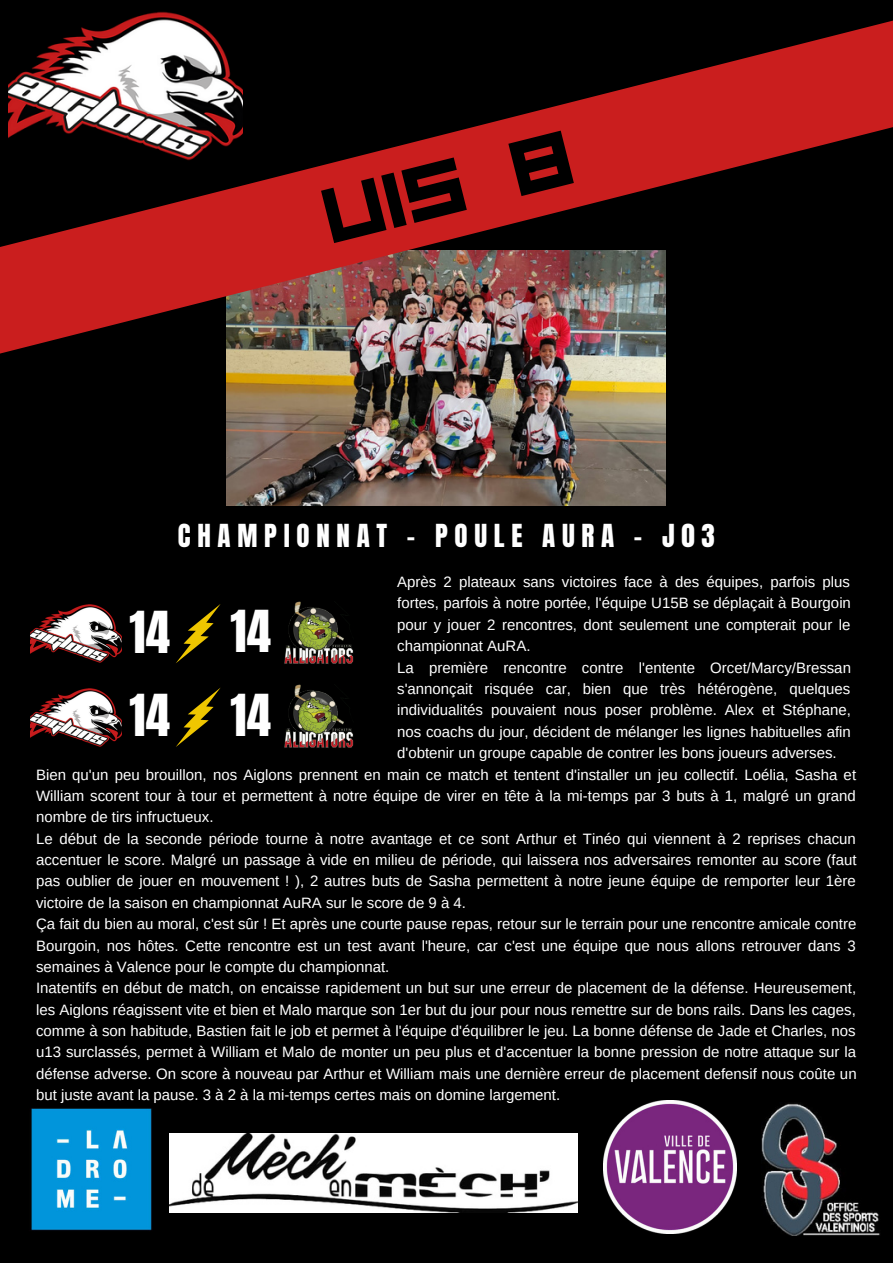
<style>
.page{position:relative;width:893px;height:1264px;background:#fff}
.page>*{position:absolute;margin:0;border:0;box-sizing:border-box;transform-origin:0 0}
.t1{font:82.5px "Adriana";color:#000}
.t2{font:49.2px/83.7px "Anton";color:#fff}
.t3{font:27px "Anton";letter-spacing:.25em;color:#fff}
.t4{font:15px/21.3px "Arimo";color:#fff}
</style>
<div class="page">
<div style="left:0;top:0;width:892px;height:1262px;background:#000"></div>
<img style="left:227px;top:384px;width:438px;height:121px">
<svg style="left:0;top:21px;width:892px;height:363px"></svg>
<img style="left:31px;top:1108px;width:121px;height:123px">
<img style="left:603px;top:1100px;width:133px;height:132px">
<img style="left:761px;top:1103px;width:119px;height:132px">
<img style="left:169px;top:1133px;width:408px;height:79px">
<img style="left:30px;top:604px;width:91px;height:59px">
<svg style="left:176px;top:604px;width:45px;height:59px"></svg>
<img style="left:284px;top:601px;width:69px;height:63px">
<img style="left:30px;top:688px;width:91px;height:59px">
<svg style="left:176px;top:687px;width:45px;height:60px"></svg>
<img style="left:284px;top:685px;width:69px;height:63px">
<img style="left:9px;top:11px;width:234px;height:151px">
<h1 class="t1" style="left:311px;top:166px;width:256px;rotate:-14deg">U15 b</h1>
<h3 class="t3" style="left:178px;top:516px;width:538px">CHAMPIONNAT - POULE AURA - J03</h3>
<p class="t4" style="left:397px;top:571px;width:455px">Après 2 plateaux sans victoires face à des équipes, parfois plus fortes, parfois à notre portée, l'équipe U15B se déplaçait à Bourgoin pour y jouer 2 rencontres, dont seulement une compterait pour le championnat AuRA.<br>La première rencontre contre l'entente Orcet/Marcy/Bressan s'annonçait risquée car, bien que très hétérogène, quelques individualités pouvaient nous poser problème. Alex et Stéphane, nos coachs du jour, décident de mélanger les lignes habituelles afin d'obtenir un groupe capable de contrer les bons joueurs adverses.</p>
<h2 class="t2" style="left:130px;top:590px;width:143px">14 14<br>14 14</h2>
<p class="t4" style="left:36px;top:763px;width:822px">Bien qu'un peu brouillon, nos Aiglons prennent en main ce match et tentent d'installer un jeu collectif. Loélia, Sasha et William scorent tour à tour et permettent à notre équipe de virer en tête à la mi-temps par 3 buts à 1, malgré un grand nombre de tirs infructueux.<br>Le début de la seconde période tourne à notre avantage et ce sont Arthur et Tinéo qui viennent à 2 reprises chacun accentuer le score. Malgré un passage à vide en milieu de période, qui laissera nos adversaires remonter au score (faut pas oublier de jouer en mouvement ! ), 2 autres buts de Sasha permettent à notre jeune équipe de remporter leur 1ère victoire de la saison en championnat AuRA sur le score de 9 à 4.<br>Ça fait du bien au moral, c'est sûr ! Et après une courte pause repas, retour sur le terrain pour une rencontre amicale contre Bourgoin, nos hôtes. Cette rencontre est un test avant l'heure, car c'est une équipe que nous allons retrouver dans 3 semaines à Valence pour le compte du championnat.<br>Inatentifs en début de match, on encaisse rapidement un but sur une erreur de placement de la défense. Heureusement, les Aiglons réagissent vite et bien et Malo marque son 1er but du jour pour nous remettre sur de bons rails. Dans les cages, comme à son habitude, Bastien fait le job et permet à l'équipe d'équilibrer le jeu. La bonne défense de Jade et Charles, nos u13 surclassés, permet à William et Malo de monter un peu plus et d'accentuer la bonne pression de notre attaque sur la défense adverse. On score à nouveau par Arthur et William mais une dernière erreur de placement defensif nous coûte un but juste avant la pause. 3 à 2 à la mi-temps certes mais on domine largement.</p>
</div>
